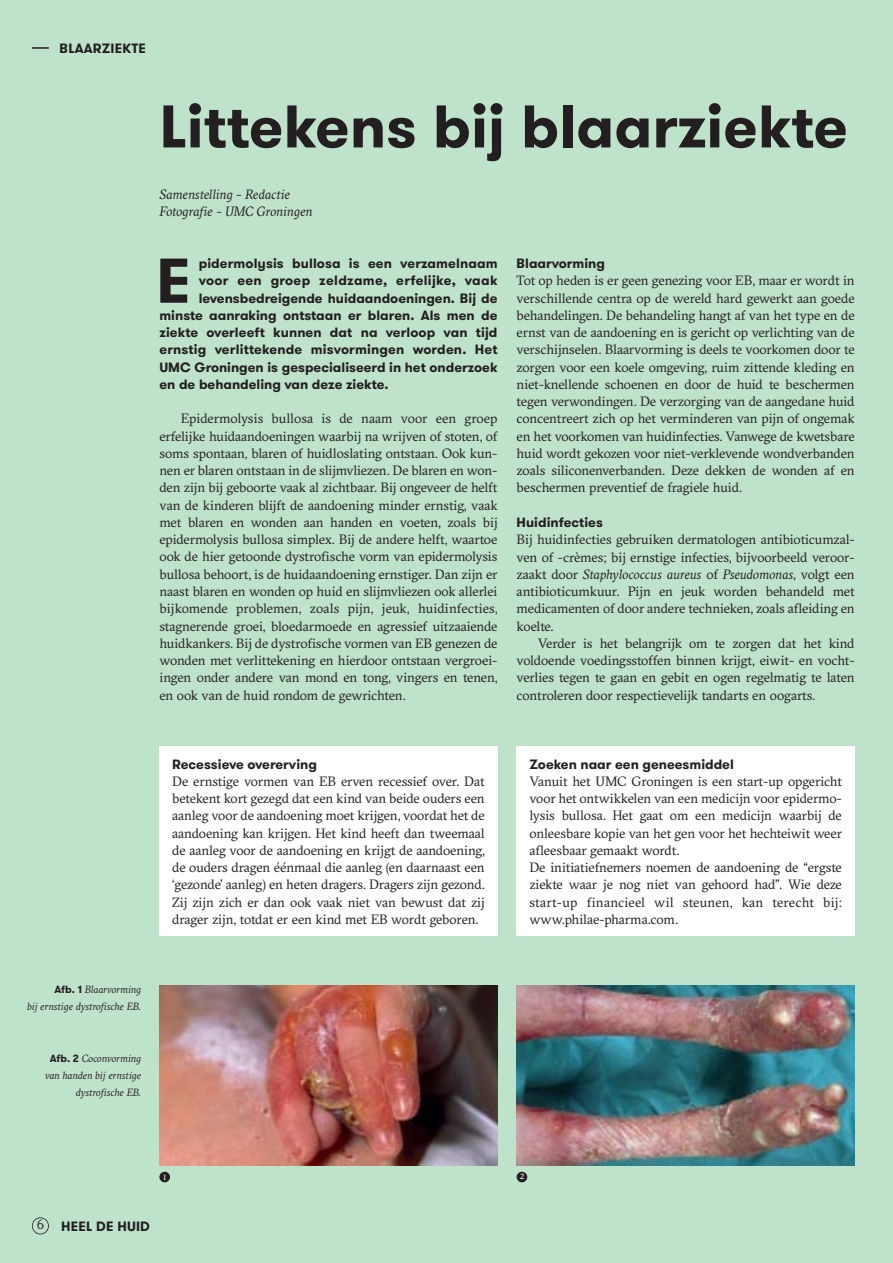
<style>
.page{position:relative;width:893px;height:1263px;background:#bfe2ca}
.page>*{position:absolute;margin:0;border:0;box-sizing:border-box;transform-origin:0 0}
.t1{font:700 63px "GT Walsheim";color:#231f20}
.t2{font:700 60px "GT Walsheim";color:#231f20}
.t3{font:13.5px/17.2px "GT Sectra";letter-spacing:-.01em;color:#231f20;text-align:justify}
.t4{font:700 13.5px "GT Walsheim";color:#231f20}
.t5{font:italic 13.5px/17.2px "GT Sectra";letter-spacing:-.005em;color:#231f20}
.t6{font:700 13.5px "GT Walsheim";letter-spacing:.025em;color:#231f20}
.t7{font:13.5px "Matrix IIOT";color:#231f20}
.t8{font:italic 10.5px/17.2px "GT Sectra";color:#231f20;text-align:right}
.t9{font:10.5px "Matrix IIOT";color:#fff}
.s1{font-style:italic}
.s2{font-family:"GT Walsheim";font-weight:700;font-style:normal}
</style>
<div class="page">
<div style="left:517px;top:747px;width:338px;height:189px;background:#fff"></div>
<div style="left:159px;top:747px;width:338px;height:189px;background:#fff"></div>
<svg style="left:32px;top:47px;width:17px;height:2px"></svg>
<div style="left:32px;top:1217px;width:17px;height:17px;border:2px solid #231f20;border-radius:50%"></div>
<img style="left:159px;top:985px;width:338px;height:180px">
<div style="left:159px;top:1172px;width:11px;height:10px;background:#231f20;border-radius:50%"></div>
<div style="left:517px;top:1172px;width:10px;height:10px;background:#231f20;border-radius:50%"></div>
<img style="left:517px;top:985px;width:338px;height:180px">
<p class="t4" style="left:60px;top:43px;width:88px">BLAARZIEKTE</p>
<h2 class="t2" style="left:159px;top:105px;width:690px">Littekens bij blaarziekte</h2>
<p class="t5" style="left:159px;top:187px;width:154px">Samenstelling - Redactie<br>Fotografie - UMC Groningen</p>
<p class="t4" style="left:199px;top:259px;width:300px">pidermolysis bullosa is een verzamelnaam</p>
<p class="t6" style="left:199px;top:276px;width:300px">voor een groep zeldzame, erfelijke, vaak</p>
<p class="t4" style="left:199px;top:293px;width:300px">levensbedreigende huidaandoeningen. Bij de</p>
<p class="t4" style="left:159px;top:310px;width:340px">minste aanraking ontstaan er blaren. Als men de</p>
<p class="t4" style="left:159px;top:328px;width:340px">ziekte overleeft kunnen dat na verloop van tijd</p>
<p class="t4" style="left:159px;top:345px;width:340px">ernstig verlittekende misvormingen worden. Het</p>
<p class="t4" style="left:159px;top:362px;width:340px">UMC Groningen is gespecialiseerd in het onderzoek</p>
<p class="t4" style="left:159px;top:379px;width:231px">en de behandeling van deze ziekte.</p>
<p class="t3" style="left:159px;top:412px;width:340px;text-indent:21px">Epidermolysis bullosa is de naam voor een groep erfelijke huidaandoeningen waarbij na wrijven of stoten, of soms spontaan, blaren of huidloslating ontstaan. Ook kun&shy;nen er blaren ontstaan in de slijmvliezen. De blaren en won&shy;den zijn bij geboorte vaak al zichtbaar. Bij ongeveer de helft van de kinderen blijft de aandoening minder ernstig, vaak met blaren en wonden aan handen en voeten, zoals bij epidermolysis bullosa simplex. Bij de andere helft, waartoe ook de hier getoonde dystrofische vorm van epidermolysis bullosa behoort, is de huidaandoening ernstiger. Dan zijn er naast blaren en wonden op huid en slijmvliezen ook allerlei bijkomende problemen, zoals pijn, jeuk, huidinfecties, stagnerende groei, bloedarmoede en agressief uitzaaiende huidkankers. Bij de dystrofische vormen van EB genezen de wonden met verlittekening en hierdoor ontstaan vergroei&shy;ingen onder andere van mond en tong, vingers en tenen, en ook van de huid rondom de gewrichten.</p>
<h1 class="t1" style="left:156px;top:258px;width:36px">E</h1>
<p class="t4" style="left:517px;top:259px;width:90px">Blaarvorming</p>
<p class="t3" style="left:517px;top:274px;width:340px">Tot op heden is er geen genezing voor EB, maar er wordt in verschillende centra op de wereld hard gewerkt aan goede behandelingen. De behandeling hangt af van het type en de ernst van de aandoening en is gericht op verlichting van de verschijnselen. Blaarvorming is deels te voorkomen door te zorgen voor een koele omgeving, ruim zittende kleding en niet-knellende schoenen en door de huid te beschermen tegen verwondingen. De verzorging van de aangedane huid concentreert zich op het verminderen van pijn of ongemak en het voorkomen van huidinfecties. Vanwege de kwetsbare huid wordt gekozen voor niet-verklevende wondverbanden zoals siliconenverbanden. Deze dekken de wonden af en beschermen preventief de fragiele huid.</p>
<p class="t4" style="left:517px;top:517px;width:88px">Huidinfecties</p>
<p class="t3" style="left:517px;top:532px;width:340px">Bij huidinfecties gebruiken dermatologen antibioticumzal&shy;ven of -crèmes; bij ernstige infecties, bijvoorbeeld veroor&shy;zaakt door <span class="s1">Staphylococcus aureus</span> of <span class="s1">Pseudomonas</span>, volgt een antibioticumkuur. Pijn en jeuk worden behandeld met medicamenten of door andere technieken, zoals afleiding en koelte.</p>
<p class="t3" style="left:517px;top:636px;width:340px;text-indent:21px">Verder is het belangrijk om te zorgen dat het kind voldoende voedingsstoffen binnen krijgt, eiwit- en vocht&shy;verlies tegen te gaan en gebit en ogen regelmatig te laten controleren door respectievelijk tandarts en oogarts.</p>
<p class="t4" style="left:172px;top:759px;width:146px">Recessieve overerving</p>
<p class="t3" style="left:172px;top:774px;width:314px">De ernstige vormen van EB erven recessief over. Dat betekent kort gezegd dat een kind van beide ouders een aanleg voor de aandoening moet krijgen, voordat het de aandoening kan krijgen. Het kind heeft dan tweemaal de aanleg voor de aandoening en krijgt de aandoening, de ouders dragen éénmaal die aanleg (en daarnaast een ‘gezonde’ aanleg) en heten dragers. Dragers zijn gezond.<br>Zij zijn zich er dan ook vaak niet van bewust dat zij drager zijn, totdat er een kind met EB wordt geboren.</p>
<p class="t4" style="left:529px;top:759px;width:206px">Zoeken naar een geneesmiddel</p>
<p class="t3" style="left:529px;top:774px;width:314px;text-align:left">Vanuit het UMC Groningen is een start-up opgericht voor het ontwikkelen van een medicijn voor epidermo&shy;lysis bullosa. Het gaat om een medicijn waarbij de onleesbare kopie van het gen voor het hechteiwit weer afleesbaar gemaakt wordt.<br>De initiatiefnemers noemen de aandoening de “ergste ziekte waar je nog niet van gehoord had”. Wie deze start-up financieel wil steunen, kan terecht bij: www.philae-pharma.com.</p>
<p class="t8" style="left:27px;top:982px;width:115px"><span class="s2">Afb. 1</span> Blaarvorming<br>bij ernstige dystrofische EB.</p>
<p class="t8" style="left:45px;top:1051px;width:97px"><span class="s2">Afb. 2</span> Coconvorming van handen bij ernstige dystrofische EB.</p>
<p class="t9" style="left:163px;top:1169px;width:5px">1</p>
<p class="t9" style="left:520px;top:1169px;width:6px">2</p>
<p class="t7" style="left:37px;top:1216px;width:9px">6</p>
<p class="t4" style="left:61px;top:1221px;width:90px">HEEL DE HUID</p>
</div>
